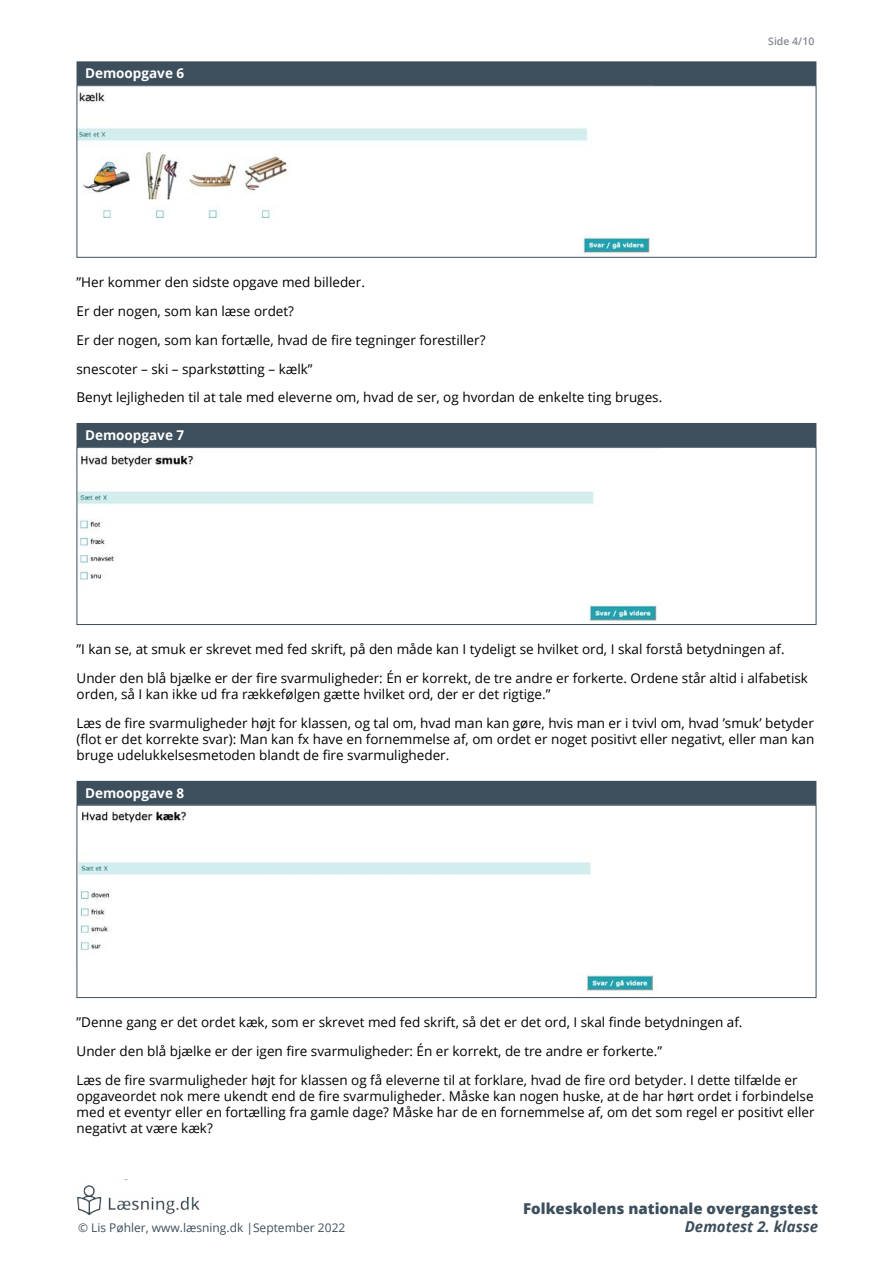
<style>
.page{position:relative;width:893px;height:1263px;background:#fff}
.page>*{position:absolute;margin:0;border:0;box-sizing:border-box;transform-origin:0 0}
.t1{font:800 15px "Open Sans";color:#3d4f5c}
.t2{font:italic 700 15px "Open Sans";color:#3d4f5c}
.brød{font:13.5px/16.2px "Open Sans";color:#000}
.underrubrik{font:700 13.5px "Open Sans";color:#fff}
.t3{font:12px "Open Sans";color:#3d4f5c}
.t4{font:600 10.5px "Open Sans";color:#838893}
</style>
<div class="page">
<img style="left:77px;top:1185px;width:123px;height:30px">
<div style="left:77px;top:61px;width:739px;height:24px;background:#3d4f5c"></div>
<div style="left:77px;top:423px;width:739px;height:24px;background:#3d4f5c"></div>
<div style="left:77px;top:781px;width:739px;height:24px;background:#3d4f5c"></div>
<img style="left:79px;top:92px;width:573px;height:162px">
<div style="left:77px;top:85px;width:739px;height:173px;border:1px solid #3d4f5c"></div>
<img style="left:79px;top:453px;width:579px;height:169px">
<div style="left:77px;top:447px;width:739px;height:178px;border:1px solid #3d4f5c"></div>
<img style="left:79px;top:811px;width:574px;height:180px">
<div style="left:77px;top:805px;width:739px;height:193px;border:1px solid #3d4f5c"></div>
<p class="underrubrik" style="left:85px;top:64px;width:101px">Demoopgave 6</p>
<p class="brød" style="left:77px;top:273px;width:290px">”Her kommer den sidste opgave med billeder.</p>
<p class="brød" style="left:77px;top:302px;width:219px">Er der nogen, som kan læse ordet?</p>
<p class="brød" style="left:77px;top:331px;width:410px">Er der nogen, som kan fortælle, hvad de fire tegninger forestiller?</p>
<p class="brød" style="left:77px;top:360px;width:238px">snescoter – ski – sparkstøtting – kælk”</p>
<p class="brød" style="left:77px;top:389px;width:587px">Benyt lejligheden til at tale med eleverne om, hvad de ser, og hvordan de enkelte ting bruges.</p>
<p class="underrubrik" style="left:85px;top:425px;width:101px">Demoopgave 7</p>
<p class="t4" style="left:768px;top:34px;width:48px">Side 4/10</p>
<p class="brød" style="left:77px;top:640px;width:710px">”I kan se, at smuk er skrevet med fed skrift, på den måde kan I tydeligt se hvilket ord, I skal forstå betydningen af.</p>
<p class="brød" style="left:77px;top:669px;width:733px">Under den blå bjælke er der fire svarmuligheder: Én er korrekt, de tre andre er forkerte. Ordene står altid i alfabetisk orden, så I kan ikke ud fra rækkefølgen gætte hvilket ord, der er det rigtige.”</p>
<p class="brød" style="left:77px;top:715px;width:739px;text-align:justify">Læs de fire svarmuligheder højt for klassen, og tal om, hvad man kan gøre, hvis man er i tvivl om, hvad ’smuk’ betyder (flot er det korrekte svar): Man kan fx have en fornemmelse af, om ordet er noget positivt eller negativt, eller man kan bruge udelukkelsesmetoden blandt de fire svarmuligheder.</p>
<p class="underrubrik" style="left:85px;top:783px;width:101px">Demoopgave 8</p>
<p class="brød" style="left:77px;top:1013px;width:667px">”Denne gang er det ordet kæk, som er skrevet med fed skrift, så det er det ord, I skal finde betydningen af.</p>
<p class="brød" style="left:77px;top:1042px;width:587px">Under den blå bjælke er der igen fire svarmuligheder: Én er korrekt, de tre andre er forkerte.”</p>
<p class="brød" style="left:77px;top:1071px;width:740px">Læs de fire svarmuligheder højt for klassen og få eleverne til at forklare, hvad de fire ord betyder. I dette tilfælde er opgaveordet nok mere ukendt end de fire svarmuligheder. Måske kan nogen huske, at de har hørt ordet i forbindelse med et eventyr eller en fortælling fra gamle dage? Måske har de en fornemmelse af, om det som regel er positivt eller negativt at være kæk?</p>
<p class="t1" style="left:523px;top:1197px;width:296px">Folkeskolens nationale overgangstest</p>
<p class="t3" style="left:78px;top:1219px;width:269px">© Lis Pøhler, www.læsning.dk |September 2022</p>
<p class="t2" style="left:685px;top:1216px;width:135px">Demotest 2. klasse</p>
</div>
